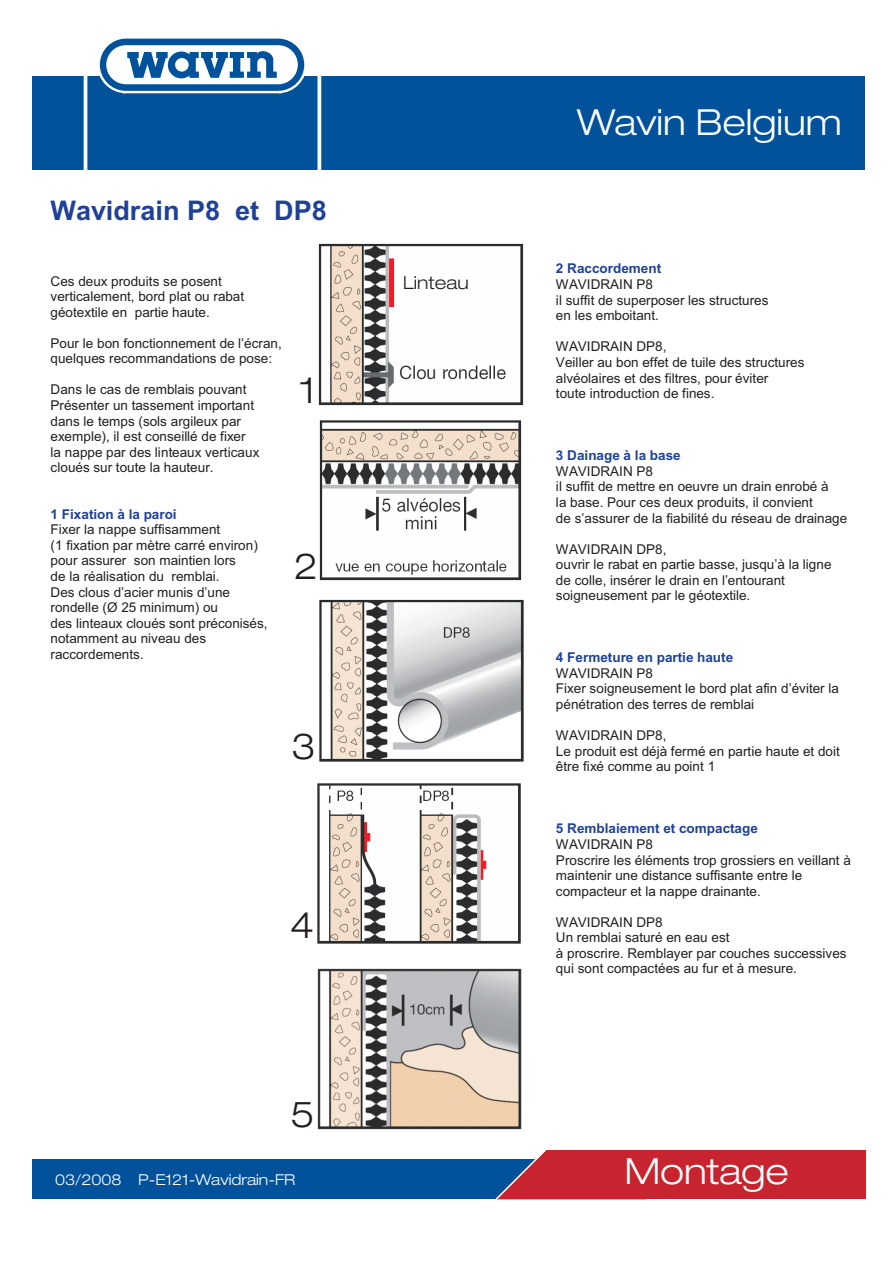
<style>
.page{position:relative;width:893px;height:1263px;background:#fff}
.page>*{position:absolute;margin:0;border:0;box-sizing:border-box;transform-origin:0 0}
.t1{font:300 expanded 36px "Helvetica Neue";color:#fff}
.t2{font:300 expanded 36px "Helvetica Neue";color:#231f20}
.t3{font:700 27px "Arial";color:#20419a}
.t4{font:300 expanded 18px "Helvetica Neue";color:#231f20}
.t5{font:300 expanded 15px "Helvetica Neue";color:#fff}
.t6{font:13.5px/15.6px "Arial";color:#231f20}
.t7{font:700 13.5px "Arial";color:#20419a}
</style>
<div class="page">
<div style="left:32px;top:1159px;width:788px;height:40px;background:#01529b"></div>
<div style="left:546px;top:1150px;width:320px;height:49px;background:#c82430"></div>
<svg style="left:495px;top:1150px;width:152px;height:50px"></svg>
<div style="left:32px;top:77px;width:833px;height:93px;background:#01529b"></div>
<svg style="left:95px;top:38px;width:214px;height:56px"></svg>
<hr style="left:84px;top:61px;width:3px;height:128px;background:#fff">
<svg style="left:317px;top:76px;width:4px;height:94px"></svg>
<img style="left:319px;top:600px;width:205px;height:162px">
<img style="left:317px;top:783px;width:204px;height:161px">
<img style="left:318px;top:968px;width:204px;height:162px">
<img style="left:319px;top:244px;width:205px;height:162px">
<img style="left:319px;top:420px;width:202px;height:160px">
<svg style="left:397px;top:267px;width:57px;height:23px"></svg>
<h2 class="t3" style="left:51px;top:200px;width:278px">Wavidrain P8 et DP8</h2>
<p class="t6" style="left:51px;top:274px;width:195px">Ces deux produits se posent verticalement, bord plat ou rabat géotextile en partie haute.</p>
<p class="t6" style="left:51px;top:337px;width:233px">Pour le bon fonctionnement de l’écran, quelques recommandations de pose:</p>
<p class="t6" style="left:51px;top:383px;width:210px">Dans le cas de remblais pouvant<br>Présenter un tassement important dans le temps (sols argileux par exemple), il est conseillé de fixer la nappe par des linteaux verticaux cloués sur toute la hauteur.</p>
<p class="t7" style="left:51px;top:509px;width:128px">1 Fixation à la paroi</p>
<p class="t6" style="left:51px;top:523px;width:219px">Fixer la nappe suffisamment<br>(1 fixation par mètre carré environ) pour assurer son maintien lors<br>de la réalisation du remblai.<br>Des clous d’acier munis d’une rondelle (Ø 25 minimum) ou<br>des linteaux cloués sont préconisés, notamment au niveau des raccordements.</p>
<h1 class="t2" style="left:300px;top:375px;width:17px">1</h1>
<h1 class="t2" style="left:294px;top:550px;width:26px">2</h1>
<h1 class="t2" style="left:291px;top:730px;width:26px">3</h1>
<h1 class="t2" style="left:290px;top:910px;width:26px">4</h1>
<h1 class="t2" style="left:291px;top:1099px;width:26px">5</h1>
<p class="t5" style="left:55px;top:1173px;width:242px">03/2008 P-E121-Wavidrain-FR</p>
<h3 class="t4" style="left:403px;top:275px;width:67px">Linteau</h3>
<h1 class="t1" style="left:577px;top:121px;width:274px">WWavin Belgium</h1>
<p class="t7" style="left:556px;top:263px;width:107px">2 Raccordement</p>
<p class="t6" style="left:556px;top:278px;width:214px">WAVIDRAIN P8<br>il suffit de superposer les structures en les emboitant.</p>
<p class="t6" style="left:556px;top:340px;width:250px">WAVIDRAIN DP8,<br>Veiller au bon effet de tuile des structures alvéolaires et des filtres, pour éviter<br>toute introduction de fines.</p>
<p class="t7" style="left:556px;top:450px;width:126px">3 Dainage à la base</p>
<p class="t6" style="left:556px;top:464px;width:293px">WAVIDRAIN P8<br>il suffit de mettre en oeuvre un drain enrobé à<br>la base. Pour ces deux produits, il convient<br>de s’assurer de la fiabilité du réseau de drainage</p>
<p class="t6" style="left:556px;top:542px;width:277px">WAVIDRAIN DP8,<br>ouvrir le rabat en partie basse, jusqu’à la ligne de colle, insérer le drain en l’entourant soigneusement par le géotextile.</p>
<p class="t7" style="left:556px;top:652px;width:179px">4 Fermeture en partie haute</p>
<p class="t6" style="left:556px;top:667px;width:285px">WAVIDRAIN P8<br>Fixer soigneusement le bord plat afin d’éviter la pénétration des terres de remblai</p>
<p class="t6" style="left:556px;top:729px;width:285px">WAVIDRAIN DP8,<br>Le produit est déjà fermé en partie haute et doit être fixé comme au point 1</p>
<p class="t7" style="left:556px;top:823px;width:203px">5 Remblaiement et compactage</p>
<p class="t6" style="left:556px;top:838px;width:296px">WAVIDRAIN P8<br>Proscrire les éléments trop grossiers en veillant à maintenir une distance suffisante entre le compacteur et la nappe drainante.</p>
<p class="t6" style="left:556px;top:915px;width:292px">WAVIDRAIN DP8<br>Un remblai saturé en eau est<br>à proscrire. Remblayer par couches successives qui sont compactées au fur et à mesure.</p>
<h1 class="t1" style="left:625px;top:1155px;width:166px">Montage</h1>
<h1 class="t1" style="left:556px;top:1159px;width:301px">Typebeschrijving</h1>
</div>
